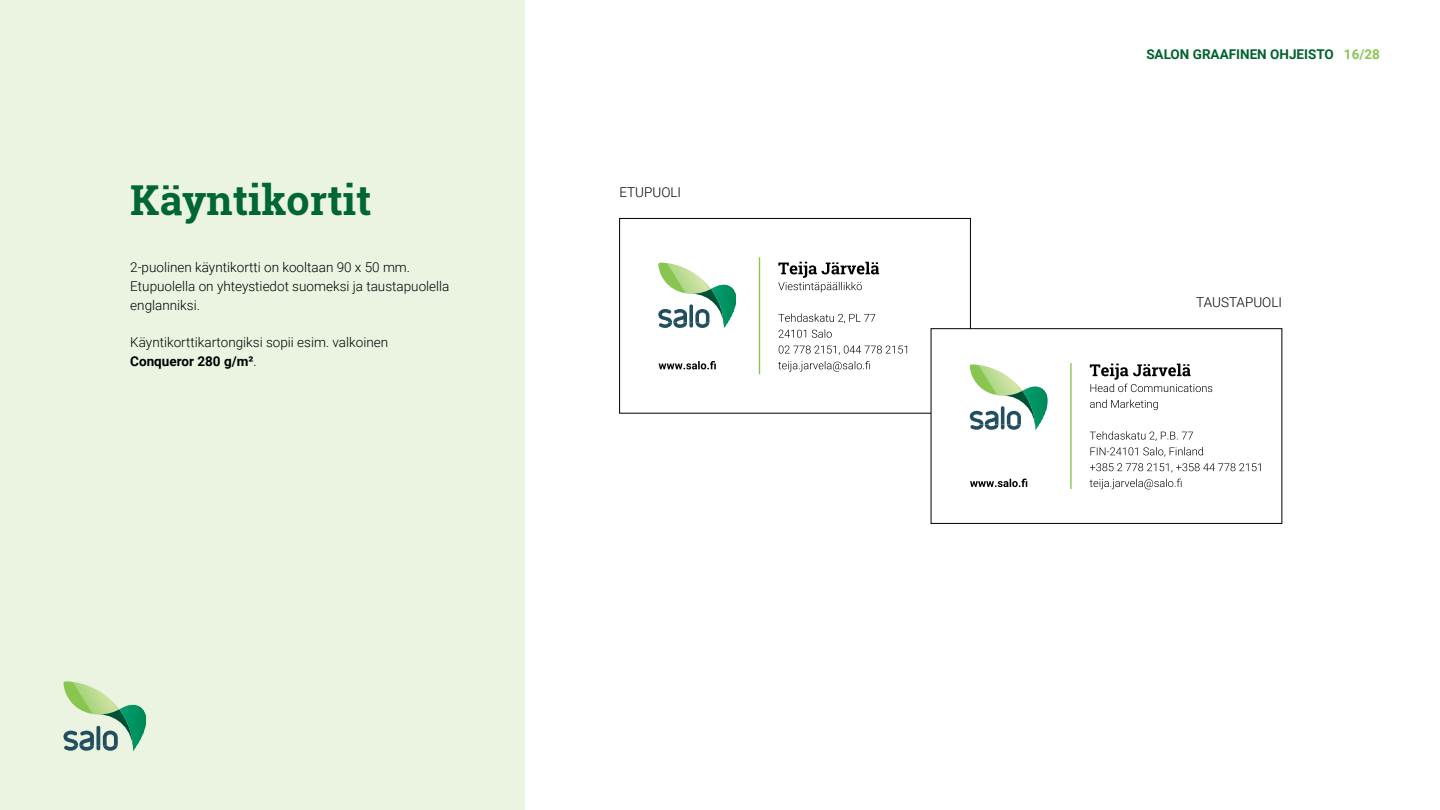
<style>
.page{position:relative;width:1440px;height:810px;background:#fff}
.page>*{position:absolute;margin:0;border:0;box-sizing:border-box;transform-origin:0 0}
.t1{font:700 41.25px "Roboto Slab";color:#006733}
.t2{font:300 13.5px/18.8px "Roboto";color:#000}
.t3{font:700 13.5px "Roboto";color:#006230}
.s1{font-weight:700}
.s2{color:#89c650}
</style>
<div class="page">
<div style="left:0;top:0;width:525px;height:810px;background:#ebf4e1"></div>
<hr style="left:133px;top:705px;width:1px;height:46px;background:#009362">
<hr style="left:134px;top:705px;width:1px;height:46px;background:#009261">
<hr style="left:135px;top:705px;width:1px;height:46px;background:#009261">
<hr style="left:136px;top:705px;width:1px;height:46px;background:#009160">
<hr style="left:137px;top:705px;width:1px;height:46px;background:#00905f">
<hr style="left:138px;top:705px;width:1px;height:46px;background:#008f5e">
<hr style="left:139px;top:705px;width:1px;height:46px;background:#008e5c">
<hr style="left:140px;top:705px;width:1px;height:46px;background:#008d5c">
<hr style="left:141px;top:705px;width:1px;height:46px;background:#008c5a">
<hr style="left:142px;top:705px;width:1px;height:46px;background:#008b5a">
<hr style="left:143px;top:705px;width:1px;height:46px;background:#008a58">
<hr style="left:144px;top:705px;width:1px;height:46px;background:#008957">
<hr style="left:145px;top:705px;width:1px;height:46px;background:#008957">
<hr style="left:146px;top:705px;width:1px;height:46px;background:#008856">
<svg style="left:63px;top:681px;width:70px;height:70px"></svg>
<div style="left:619px;top:218px;width:352px;height:195px;border:1px solid #000"></div>
<hr style="left:759px;top:257px;width:1px;height:117px;background:#89c650">
<hr style="left:724px;top:285px;width:1px;height:43px;background:#009362">
<hr style="left:725px;top:285px;width:1px;height:43px;background:#009261">
<hr style="left:726px;top:285px;width:1px;height:43px;background:#009161">
<hr style="left:727px;top:285px;width:1px;height:43px;background:#009160">
<hr style="left:728px;top:285px;width:1px;height:43px;background:#008f5f">
<hr style="left:729px;top:285px;width:1px;height:43px;background:#008f5e">
<hr style="left:730px;top:285px;width:1px;height:43px;background:#008d5c">
<hr style="left:731px;top:285px;width:1px;height:43px;background:#008d5b">
<hr style="left:732px;top:285px;width:1px;height:43px;background:#008b5a">
<hr style="left:733px;top:285px;width:1px;height:43px;background:#008b59">
<hr style="left:734px;top:285px;width:1px;height:43px;background:#008957">
<hr style="left:735px;top:285px;width:1px;height:43px;background:#008957">
<hr style="left:736px;top:285px;width:1px;height:43px;background:#008856">
<svg style="left:658px;top:263px;width:66px;height:65px"></svg>
<svg style="left:659px;top:361px;width:57px;height:8px"></svg>
<svg style="left:778px;top:361px;width:92px;height:11px"></svg>
<svg style="left:779px;top:346px;width:128px;height:9px"></svg>
<svg style="left:779px;top:329px;width:53px;height:9px"></svg>
<svg style="left:778px;top:314px;width:97px;height:9px"></svg>
<svg style="left:778px;top:262px;width:101px;height:30px"></svg>
<div style="left:931px;top:329px;width:351px;height:194px;background:#fff"></div>
<div style="left:931px;top:329px;width:351px;height:195px;border:1px solid #000"></div>
<hr style="left:1070px;top:363px;width:2px;height:126px;background:#89c650">
<hr style="left:1035px;top:387px;width:1px;height:43px;background:#009363">
<hr style="left:1036px;top:387px;width:1px;height:43px;background:#009261">
<hr style="left:1037px;top:387px;width:1px;height:43px;background:#009261">
<hr style="left:1038px;top:387px;width:1px;height:43px;background:#009160">
<hr style="left:1039px;top:387px;width:1px;height:43px;background:#00905f">
<hr style="left:1040px;top:387px;width:1px;height:43px;background:#008f5e">
<hr style="left:1041px;top:387px;width:1px;height:43px;background:#008e5c">
<hr style="left:1042px;top:387px;width:1px;height:43px;background:#008d5b">
<hr style="left:1043px;top:387px;width:1px;height:43px;background:#008c5a">
<hr style="left:1044px;top:387px;width:1px;height:43px;background:#008b59">
<hr style="left:1045px;top:387px;width:1px;height:43px;background:#008a58">
<hr style="left:1046px;top:387px;width:1px;height:43px;background:#008957">
<hr style="left:1047px;top:387px;width:1px;height:43px;background:#008856">
<svg style="left:969px;top:364px;width:66px;height:66px"></svg>
<svg style="left:970px;top:479px;width:57px;height:8px"></svg>
<svg style="left:1090px;top:479px;width:91px;height:10px"></svg>
<svg style="left:1090px;top:463px;width:171px;height:10px"></svg>
<svg style="left:1090px;top:447px;width:113px;height:10px"></svg>
<svg style="left:1090px;top:431px;width:103px;height:10px"></svg>
<svg style="left:1090px;top:400px;width:68px;height:10px"></svg>
<svg style="left:1090px;top:364px;width:122px;height:28px"></svg>
<h1 class="t1" style="left:130px;top:172px;width:243px">Käyntikortit</h1>
<p class="t2" style="left:130px;top:258px;width:321px">2-puolinen käyntikortti on kooltaan 90 x 50 mm.<br>Etupuolella on yhteystiedot suomeksi ja taustapuolella englanniksi.</p>
<p class="t2" style="left:130px;top:333px;width:259px">Käyntikorttikartongiksi sopii esim. valkoinen<br><span class="s1">Conqueror 280 g/m²</span>.</p>
<p class="t2" style="left:619px;top:182px;width:63px">ETUPUOLI</p>
<p class="t3" style="left:1146px;top:44px;width:235px">SALON GRAAFINEN OHJEISTO <span class="s2">16/28</span></p>
<p class="t2" style="left:1196px;top:292px;width:87px">TAUSTAPUOLI</p>
</div>
